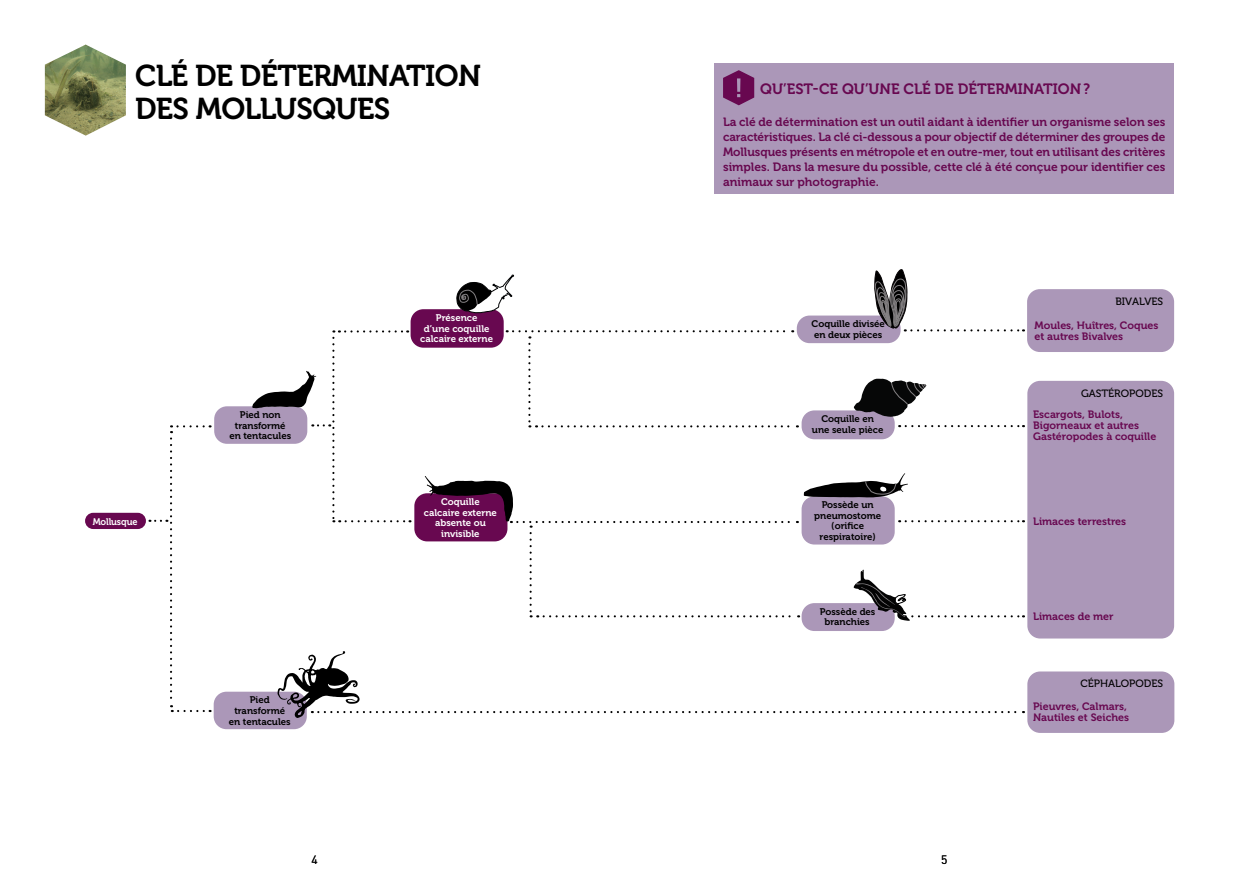
<style>
.page{position:relative;width:1259px;height:893px;background:#fff}
.page>*{position:absolute;margin:0;border:0;box-sizing:border-box;transform-origin:0 0}
.t1{font:30px/32.2px "Museo 700";letter-spacing:-.02em;color:#000}
.t2{font:14.85px "Museo 700";color:#680850}
.t3{font:12px/15px "Museo 700";color:#680850;text-align:justify}
.t4{font:12px "DIN Pro";color:#000}
.t5{font:10.65px/10.6px "Museo 700";color:#680850}
.t6{font:10.5px "Museo 500";color:#000}
.t7{font:9.6px/10.6px "Museo 700";color:#000;text-align:center}
.t8{font:9.6px/10.6px "Museo 700";color:#fff;text-align:center}
.t9{font:9.6px "Museo 700";color:#fff;scale:.96 1}
</style>
<div class="page">
<div style="left:1027px;top:671px;width:147px;height:62px;background:#ab97b8;border-radius:13px"></div>
<div style="left:1027px;top:381px;width:147px;height:257px;background:#ab97b8;border-radius:13px"></div>
<div style="left:1027px;top:289px;width:147px;height:63px;background:#ab97b8;border-radius:13px"></div>
<div style="left:85px;top:513px;width:61px;height:16px;background:#680850;border-radius:8px"></div>
<div style="left:410px;top:309px;width:94px;height:39px;background:#680850;border-radius:13px"></div>
<div style="left:414px;top:493px;width:93px;height:48px;background:#680850;border-radius:13px"></div>
<div style="left:214px;top:406px;width:93px;height:38px;background:#ab97b8;border-radius:13px"></div>
<div style="left:214px;top:692px;width:93px;height:37px;background:#ab97b8;border-radius:13px"></div>
<svg style="left:149px;top:425px;width:62px;height:287px"></svg>
<div style="left:801px;top:603px;width:93px;height:28px;background:#ab97b8;border-radius:13px"></div>
<div style="left:801px;top:410px;width:93px;height:29px;background:#ab97b8;border-radius:13px"></div>
<div style="left:797px;top:316px;width:103px;height:27px;background:#ab97b8;border-radius:13px"></div>
<svg style="left:899px;top:425px;width:125px;height:2px"></svg>
<svg style="left:456px;top:275px;width:58px;height:38px"></svg>
<svg style="left:874px;top:269px;width:150px;height:62px"></svg>
<svg style="left:854px;top:379px;width:72px;height:38px"></svg>
<svg style="left:425px;top:473px;width:599px;height:148px"></svg>
<svg style="left:277px;top:651px;width:747px;height:67px"></svg>
<svg style="left:252px;top:330px;width:158px;height:192px"></svg>
<svg style="left:507px;top:330px;width:286px;height:8px"></svg>
<svg style="left:528px;top:344px;width:2px;height:83px"></svg>
<svg style="left:536px;top:425px;width:262px;height:2px"></svg>
<img style="left:45px;top:45px;width:81px;height:91px">
<div style="left:714px;top:64px;width:460px;height:130px;background:#ab97b8"></div>
<svg style="left:723px;top:70px;width:32px;height:36px"></svg>
<h1 class="t1" style="left:135px;top:60px;width:348px">CLÉ DE DÉTERMINATION<br>DES MOLLUSQUES</h1>
<p class="t9" style="left:93px;top:516px;width:48px">Mollusque</p>
<p class="t7" style="left:229px;top:409px;width:63px">Pied non transformé en tentacules</p>
<p class="t7" style="left:229px;top:695px;width:63px">Pied transformé en tentacules</p>
<p class="t8" style="left:420px;top:312px;width:74px">Présence<br>d’une coquille calcaire externe</p>
<p class="t8" style="left:424px;top:496px;width:74px">Coquille calcaire externe absente ou invisible</p>
<p class="t2" style="left:760px;top:80px;width:331px">QU’EST-CE QU’UNE CLÉ DE DÉTERMINATION?</p>
<p class="t3" style="left:723px;top:114px;width:444px">La clé de détermination est un outil aidant à identifier un organisme selon ses caractéristiques. La clé ci-dessous a pour objectif de déterminer des groupes de Mollusques présents en métropole et en outre-mer, tout en utilisant des critères simples. Dans la mesure du possible, cette clé à été conçue pour identifier ces animaux sur photographie.</p>
<p class="t6" style="left:1115px;top:296px;width:49px">BIVALVES</p>
<p class="t7" style="left:811px;top:319px;width:75px;text-align:left">Coquille divisée en deux pièces</p>
<p class="t5" style="left:1034px;top:320px;width:125px">Moules, Huîtres, Coques et autres Bivalves</p>
<p class="t6" style="left:1081px;top:387px;width:83px">GASTÉROPODES</p>
<p class="t7" style="left:812px;top:414px;width:73px">Coquille en une seule pièce</p>
<p class="t5" style="left:1033px;top:409px;width:125px">Escargots, Bulots,<br>Bigorneaux et autres<br>Gastéropodes à coquille</p>
<p class="t7" style="left:814px;top:500px;width:68px">Possède un pneumostome (orifice respiratoire)</p>
<p class="t5" style="left:1033px;top:516px;width:95px">Limaces terrestres</p>
<p class="t7" style="left:820px;top:606px;width:57px">Possède des branchies</p>
<p class="t5" style="left:1033px;top:611px;width:82px">Limaces de mer</p>
<p class="t6" style="left:1080px;top:678px;width:84px">CÉPHALOPODES</p>
<p class="t5" style="left:1033px;top:701px;width:97px">Pieuvres, Calmars,<br>Nautiles et Seiches</p>
<p class="t4" style="left:312px;top:850px;width:8px">4</p>
<p class="t4" style="left:941px;top:850px;width:8px">5</p>
</div>
